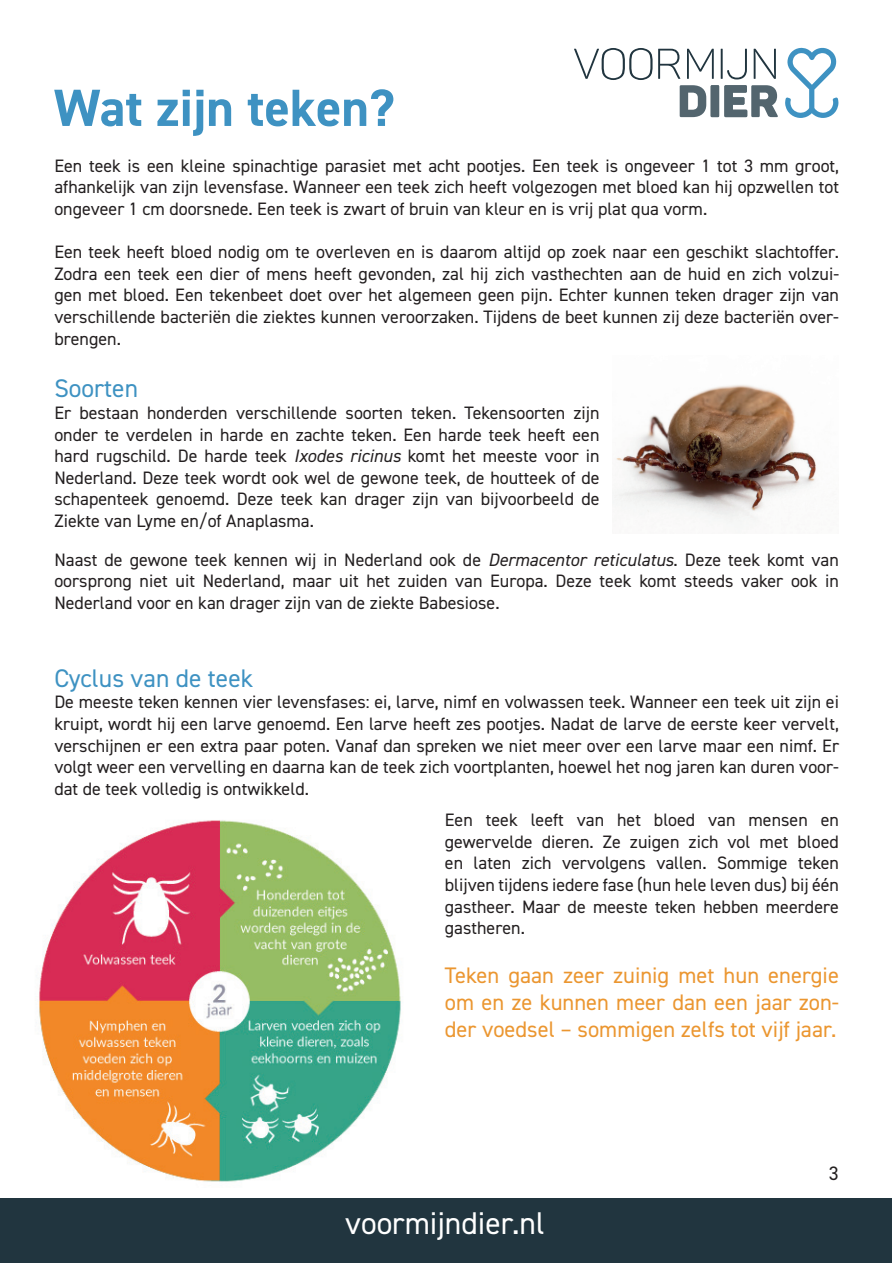
<style>
.page{position:relative;width:893px;height:1263px;background:#fff}
.page>*{position:absolute;margin:0;border:0;box-sizing:border-box;transform-origin:0 0}
.t1{font:700 52.5px "DIN2014";color:#3e92c2}
.t2{font:31.5px "DIN2014";color:#fff}
.t3{font:25.5px "DIN2014";color:#3e92c2}
.t4{font:22.5px/27px "DIN2014";color:#eb9630;text-align:justify}
.t5{font:19.5px "DIN2014";color:#231f20}
.t6{font:18px/21.6px "DIN2014";color:#231f20;text-align:justify}
.s1{font-style:italic}
</style>
<div class="page">
<div style="left:0;top:1198px;width:892px;height:65px;background:#21353f"></div>
<svg style="left:785px;top:48px;width:53px;height:70px"></svg>
<hr style="left:721px;top:49px;width:2px;height:30px;background:#21353f">
<svg style="left:727px;top:49px;width:20px;height:30px"></svg>
<svg style="left:754px;top:49px;width:22px;height:30px"></svg>
<div style="left:711px;top:85px;width:8px;height:32px;background:#53656e;border-radius:2px"></div>
<svg style="left:724px;top:85px;width:54px;height:32px"></svg>
<svg style="left:574px;top:48px;width:140px;height:69px"></svg>
<img style="left:36px;top:820px;width:365px;height:362px">
<img style="left:613px;top:385px;width:203px;height:138px">
<h1 class="t1" style="left:54px;top:73px;width:342px">Wat zijn teken?</h1>
<p class="t6" style="left:54px;top:155px;width:786px">Een teek is een kleine spinachtige parasiet met acht pootjes. Een teek is ongeveer 1 tot 3 mm groot, afhankelijk van zijn levensfase. Wanneer een teek zich heeft volgezogen met bloed kan hij opzwellen tot ongeveer 1 cm doorsnede. Een teek is zwart of bruin van kleur en is vrij plat qua vorm.</p>
<p class="t6" style="left:54px;top:241px;width:786px">Een teek heeft bloed nodig om te overleven en is daarom altijd op zoek naar een geschikt slachtoffer.<br>Zodra een teek een dier of mens heeft gevonden, zal hij zich vasthechten aan de huid en zich volzui&shy;gen met bloed. Een tekenbeet doet over het algemeen geen pijn. Echter kunnen teken drager zijn van verschillende bacteriën die ziektes kunnen veroorzaken. Tijdens de beet kunnen zij deze bacteriën over&shy;brengen.</p>
<h3 class="t3" style="left:54px;top:372px;width:85px">Soorten</h3>
<p class="t6" style="left:54px;top:402px;width:547px">Er bestaan honderden verschillende soorten teken. Tekensoorten zijn onder te verdelen in harde en zachte teken. Een harde teek heeft een hard rugschild. De harde teek <span class="s1">Ixodes ricinus</span> komt het meeste voor in Nederland. Deze teek wordt ook wel de gewone teek, de houtteek of de schapenteek genoemd. Deze teek kan drager zijn van bijvoorbeeld de Ziekte van Lyme en/of Anaplasma.</p>
<p class="t6" style="left:54px;top:548px;width:786px">Naast de gewone teek kennen wij in Nederland ook de <span class="s1">Dermacentor reticulatus</span>. Deze teek komt van oorsprong niet uit Nederland, maar uit het zuiden van Europa. Deze teek komt steeds vaker ook in Nederland voor en kan drager zijn van de ziekte Babesiose.</p>
<h3 class="t3" style="left:54px;top:662px;width:200px">Cyclus van de teek</h3>
<p class="t6" style="left:54px;top:691px;width:786px">De meeste teken kennen vier levensfases: ei, larve, nimf en volwassen teek. Wanneer een teek uit zijn ei kruipt, wordt hij een larve genoemd. Een larve heeft zes pootjes. Nadat de larve de eerste keer vervelt, verschijnen er een extra paar poten. Vanaf dan spreken we niet meer over een larve maar een nimf. Er volgt weer een vervelling en daarna kan de teek zich voortplanten, hoewel het nog jaren kan duren voor&shy;dat de teek volledig is ontwikkeld.</p>
<p class="t6" style="left:445px;top:809px;width:396px">Een teek leeft van het bloed van mensen en gewervelde dieren. Ze zuigen zich vol met bloed en laten zich vervolgens vallen. Sommige teken blijven tijdens iedere fase (hun hele leven dus) bij één gastheer. Maar de meeste teken hebben meerdere gastheren.</p>
<p class="t4" style="left:445px;top:961px;width:396px">Teken gaan zeer zuinig met hun energie om en ze kunnen meer dan een jaar zon&shy;der voedsel – sommigen zelfs tot vijf jaar.</p>
<h2 class="t2" style="left:345px;top:1203px;width:201px">voormijndier.nl</h2>
<p class="t5" style="left:829px;top:1161px;width:11px">3</p>
</div>
